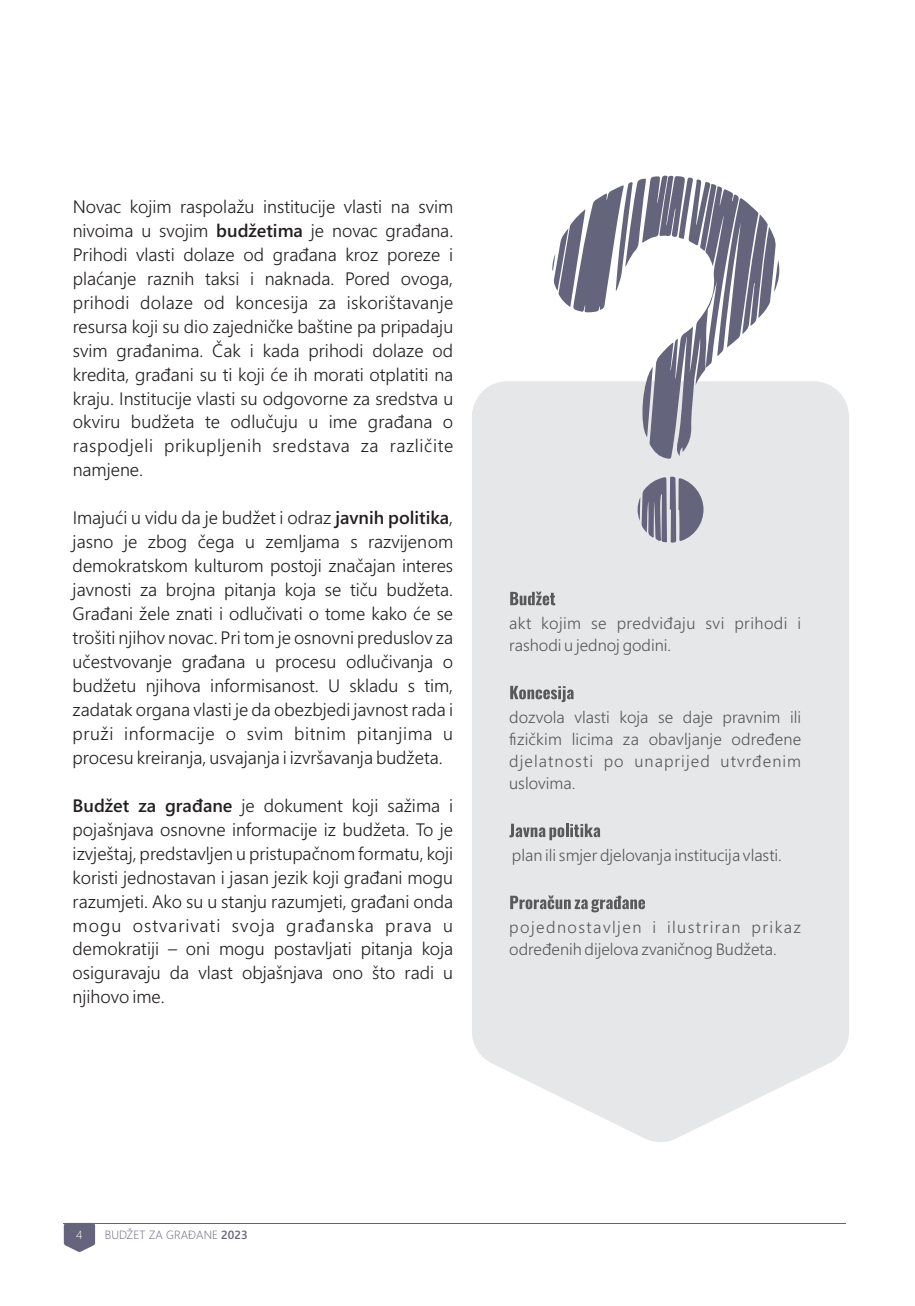
<style>
.page{position:relative;width:915px;height:1306px;background:#fff}
.page>*{position:absolute;margin:0;border:0;box-sizing:border-box;transform-origin:0 0}
.t1{font:300 18px/24px "Segoe UI";color:#231f20;text-align:justify}
.t2{font:300 16.5px/21.9px "Segoe UI";color:#58595b;text-align:justify}
.t3{font:300 16.5px/21.9px "Segoe UI";letter-spacing:.025em;color:#58595b}
.t4{font:300 11.85px "Segoe UI";color:#65647c}
.t5{font:300 11.85px "Segoe UI";color:#fff}
.s1{font-weight:600}
</style>
<div class="page">
<svg style="left:472px;top:381px;width:376px;height:761px;fill:#e6e7e8"></svg>
<div style="left:501px;top:413px;width:309px;height:650px;background:#e6e7e8"></div>
<svg style="left:636px;top:476px;width:67px;height:67px;background:#9697a5"></svg>
<svg style="left:552px;top:175px;width:228px;height:284px"></svg>
<svg style="left:510px;top:591px;width:45px;height:14px"></svg>
<svg style="left:510px;top:685px;width:63px;height:17px"></svg>
<svg style="left:509px;top:823px;width:55px;height:17px"></svg>
<hr style="left:565px;top:823px;width:3px;height:14px;background:#58595b">
<svg style="left:570px;top:823px;width:30px;height:14px"></svg>
<svg style="left:510px;top:895px;width:134px;height:17px;background:#b2b3b4"></svg>
<svg style="left:64px;top:1223px;width:31px;height:28px"></svg>
<hr style="left:63px;top:1222px;width:782px;height:1px;background:#64657c">
<p class="t1" style="left:73px;top:196px;width:382px">Novac kojim raspolažu institucije vlasti na svim nivoima u svojim <span class="s1">budžetima</span> je novac građana.<br>Prihodi vlasti dolaze od građana kroz poreze i plaćanje raznih taksi i naknada. Pored ovoga, prihodi dolaze od koncesija za iskorištavanje resursa koji su dio zajedničke baštine pa pripadaju svim građanima. Čak i kada prihodi dolaze od kredita, građani su ti koji će ih morati otplatiti na kraju. Institucije vlasti su odgovorne za sredstva u okviru budžeta te odlučuju u ime građana o raspodjeli prikupljenih sredstava za različite namjene.</p>
<p class="t1" style="left:73px;top:507px;width:382px">Imajući u vidu da je budžet i odraz <span class="s1">javnih politika</span>, jasno je zbog čega u zemljama s razvijenom demokratskom kulturom postoji značajan interes javnosti za brojna pitanja koja se tiču budžeta.<br>Građani žele znati i odlučivati o tome kako će se trošiti njihov novac. Pri tom je osnovni preduslov za učestvovanje građana u procesu odlučivanja o budžetu njihova informisanost. U skladu s tim, zadatak organa vlasti je da obezbjedi javnost rada i pruži informacije o svim bitnim pitanjima u procesu kreiranja, usvajanja i izvršavanja budžeta.</p>
<p class="t1" style="left:73px;top:795px;width:382px"><span class="s1">Budžet za građane</span> je dokument koji sažima i pojašnjava osnovne informacije iz budžeta. To je izvještaj, predstavljen u pristupačnom formatu, koji koristi jednostavan i jasan jezik koji građani mogu razumjeti. Ako su u stanju razumjeti, građani onda mogu ostvarivati svoja građanska prava u demokratiji – oni mogu postavljati pitanja koja osiguravaju da vlast objašnjava ono što radi u njihovo ime.</p>
<p class="t3" style="left:509px;top:614px;width:293px">akt kojim se predviđaju svi prihodi i rashodi u jednoj godini.</p>
<p class="t2" style="left:509px;top:708px;width:293px">dozvola vlasti koja se daje pravnim ili fizičkim licima za obavljanje određene djelatnosti po unaprijed utvrđenim uslovima.</p>
<p class="t2" style="left:511px;top:845px;width:271px">plan ili smjer djelovanja institucija vlasti.</p>
<p class="t2" style="left:509px;top:917px;width:293px">pojednostavljen i ilustriran prikaz određenih dijelova zvaničnog Budžeta.</p>
<p class="t5" style="left:76px;top:1230px;width:8px">4</p>
<p class="t4" style="left:105px;top:1230px;width:144px">BUDŽET ZA GRAĐANE <span class="s1">2023</span></p>
</div>
